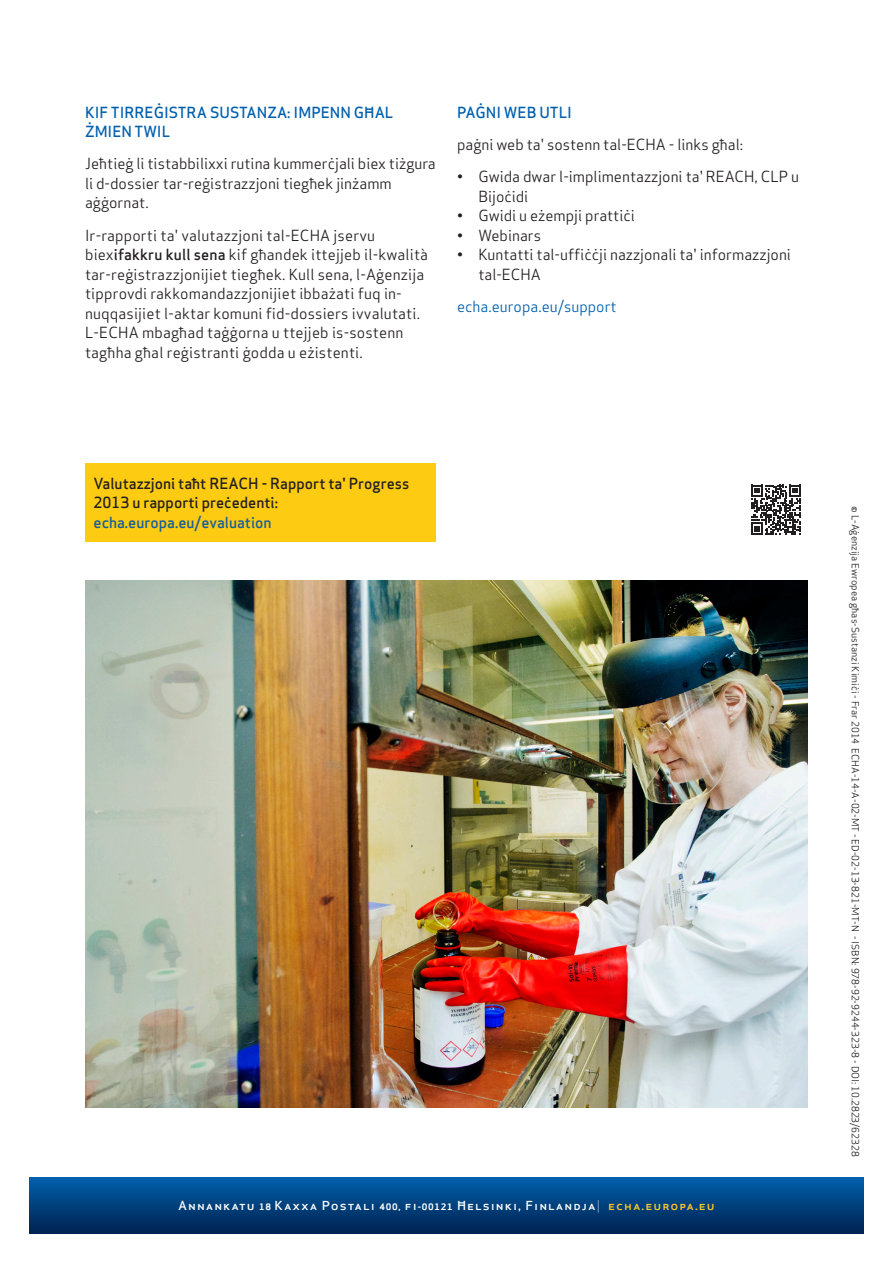
<style>
.page{position:relative;width:893px;height:1263px;background:#fff}
.page>*{position:absolute;margin:0;border:0;box-sizing:border-box;transform-origin:0 0}
.Bodytext_1{font:15px/19.5px "Apex Sans";color:#231f20}
.Recommendation{font:500 15px/19.5px "Apex Sans";color:#231f20}
.Headline_2_CAPS_blue{font:500 15px/19.5px "Apex Sans";color:#0160ae}
.Bullet_list_bodytext{font:15px "Apex Sans";color:#0160ae}
.t1{font:500 12.15px "Apex Sans";letter-spacing:.075em;color:#fff;scale:1.08 1}
.t2{font:9.75px "Apex Sans";color:#231f20}
.s1{font-weight:500}
.s2{color:#175d9e}
.s3{font-weight:700;font-size:8.7px}
.s4{font-weight:700;font-size:8.25px}
.s5{font-weight:300}
.s6{color:#fec82d}
</style>
<div class="page">
<svg style="left:30px;top:1178px;width:833px;height:55px;background:#00407e"></svg>
<img style="left:85px;top:581px;width:723px;height:526px">
<div style="left:85px;top:464px;width:351px;height:78px;background:#fccb12"></div>
<svg style="left:751px;top:485px;width:50px;height:50px"></svg>
<p class="Headline_2_CAPS_blue" style="left:85px;top:100px;width:310px">KIF TIRREĠISTRA SUSTANZA: IMPENN GĦAL<br>ŻMIEN TWIL</p>
<p class="Bodytext_1" style="left:85px;top:153px;width:352px">Jeħtieġ li tistabbilixxi rutina kummerċjali biex tiżgura li d-dossier tar-reġistrazzjoni tiegħek jinżamm aġġornat.</p>
<p class="Bodytext_1" style="left:85px;top:224px;width:345px">Ir-rapporti ta' valutazzjoni tal-ECHA jservu biex<span class="s1">ifakkru kull sena</span> kif għandek ittejjeb il-kwalità tar-reġistrazzjonijiet tiegħek. Kull sena, l-Aġenzija tipprovdi rakkomandazzjonijiet ibbażati fuq in&shy;nuqqasijiet l-aktar komuni fid-dossiers ivvalutati.<br>L-ECHA mbagħad taġġorna u ttejjeb is-sostenn tagħha għal reġistranti ġodda u eżistenti.</p>
<p class="Headline_2_CAPS_blue" style="left:457px;top:100px;width:116px">PAĠNI WEB UTLI</p>
<p class="Bodytext_1" style="left:457px;top:133px;width:287px">paġni web ta' sostenn tal-ECHA - links għal:</p>
<p class="Bodytext_1" style="left:478px;top:165px;width:322px;text-indent:-21px">• Gwida dwar l-implimentazzjoni ta' REACH, CLP u<br>Bijoċidi</p>
<p class="Bodytext_1" style="left:457px;top:204px;width:179px">• Gwidi u eżempji prattiċi</p>
<p class="Bodytext_1" style="left:457px;top:224px;width:86px">• Webinars</p>
<p class="Bodytext_1" style="left:478px;top:243px;width:314px;text-indent:-21px">• Kuntatti tal-uffiċċji nazzjonali ta' informazzjoni tal-ECHA</p>
<p class="Bullet_list_bodytext" style="left:457px;top:294px;width:161px">echa.europa.eu/support</p>
<p class="Recommendation" style="left:94px;top:471px;width:317px">Valutazzjoni taħt REACH - Rapport ta' Progress<br>2013 u rapporti preċedenti: <span class="s2">echa.europa.eu/evaluation</span></p>
<p class="t1" style="left:178px;top:1195px;width:498px">Annankatu <span class="s3">18</span> Kaxxa Postali <span class="s3">400,</span> fi<span class="s4">-</span><span class="s3">00121</span> Ħelsinki, Finlandja<span class="s5">|</span> <span class="s6">echa.europa.eu</span></p>
<p class="t2" style="left:863px;top:506px;width:652px;rotate:90deg">© L-Aġenzija Ewropea għas-Sustanzi Kimiċi - Frar 2014 ECHA-14-A-02-MT - ED-02-13-821-MT-N - ISBN: 978-92-9244-323-8 - DOI: 10.2823/62328</p>
</div>
